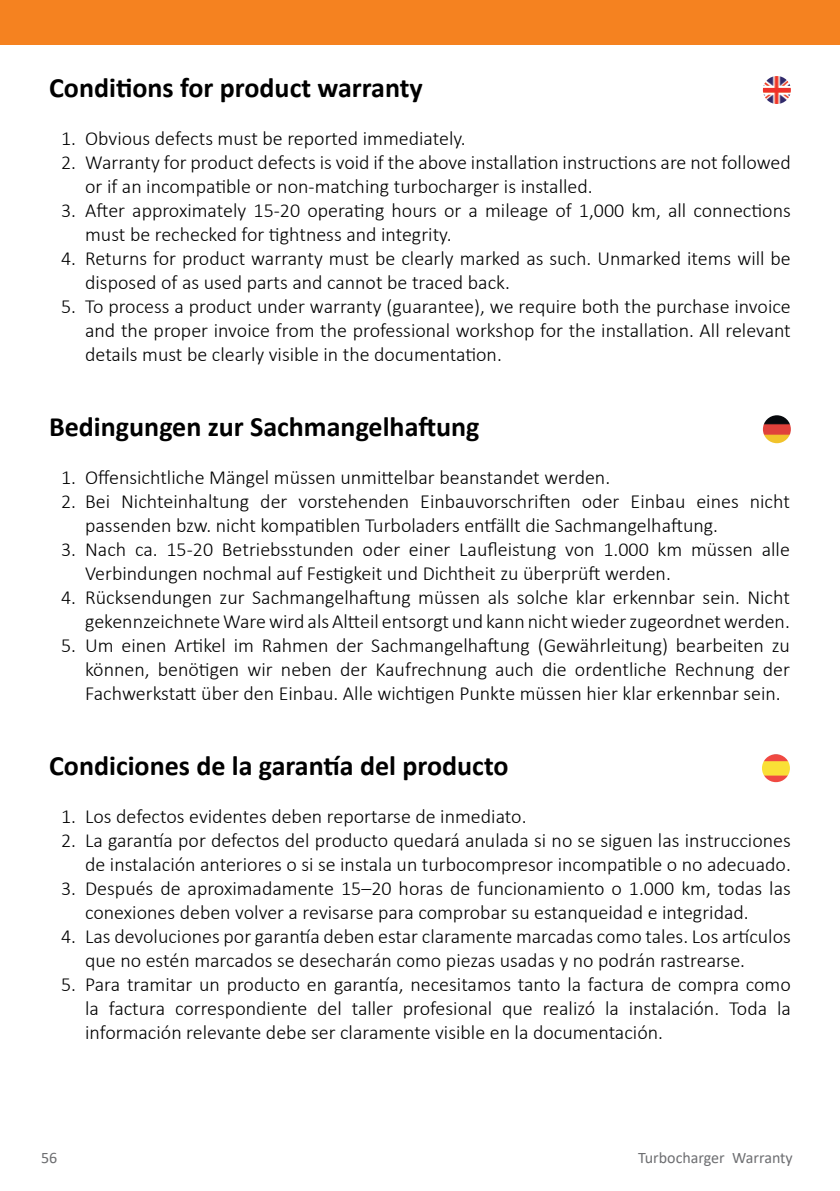
<style>
.page{position:relative;width:840px;height:1191px;background:#fff}
.page>*{position:absolute;margin:0;border:0;box-sizing:border-box;transform-origin:0 0}
.t1{font:700 28px "Calibri";color:#000}
.t2{font:300 20px/24px "Calibri";color:#000}
.t3{font:16px "Calibri";color:#6d6e71}
</style>
<div class="page">
<div style="left:0;top:0;width:839px;height:45px;background:#f58220"></div>
<img style="left:762px;top:76px;width:28px;height:28px;border-radius:14px">
<img style="left:762px;top:415px;width:28px;height:28px;border-radius:14px">
<img style="left:761px;top:754px;width:28px;height:28px;border-radius:14px">
<h1 class="t1" style="left:49px;top:68px;width:375px">Conditions for product warranty</h1>
<p class="t2" style="left:61px;top:126px;width:406px">1. Obvious defects must be reported immediately.</p>
<p class="t2" style="left:85px;top:150px;width:706px;text-indent:-24px">2. Warranty for product defects is void if the above installation instructions are not followed or if an incompatible or non-matching turbocharger is installed.</p>
<p class="t2" style="left:85px;top:198px;width:706px;text-indent:-24px">3. After approximately 15-20 operating hours or a mileage of 1,000 km, all connections must be rechecked for tightness and integrity.</p>
<p class="t2" style="left:85px;top:246px;width:706px;text-indent:-24px">4. Returns for product warranty must be clearly marked as such. Unmarked items will be disposed of as used parts and cannot be traced back.</p>
<p class="t2" style="left:85px;top:294px;width:706px;text-align:justify;text-indent:-24px">5. To process a product under warranty (guarantee), we require both the purchase invoice and the proper invoice from the professional workshop for the installation. All relevant details must be clearly visible in the documentation.</p>
<h1 class="t1" style="left:49px;top:407px;width:431px">Bedingungen zur Sachmangelhaftung</h1>
<p class="t2" style="left:61px;top:465px;width:550px">1. Offensichtliche Mängel müssen unmittelbar beanstandet werden.</p>
<p class="t2" style="left:85px;top:489px;width:705px;text-indent:-24px">2. Bei Nichteinhaltung der vorstehenden Einbauvorschriften oder Einbau eines nicht passenden bzw. nicht kompatiblen Turboladers entfällt die Sachmangelhaftung.</p>
<p class="t2" style="left:85px;top:537px;width:706px;text-indent:-24px">3. Nach ca. 15-20 Betriebsstunden oder einer Laufleistung von 1.000 km müssen alle<br>Verbindungen nochmal auf Festigkeit und Dichtheit zu überprüft werden.</p>
<p class="t2" style="left:61px;top:585px;width:730px;text-align:right">4. Rücksendungen zur Sachmangelhaftung müssen als solche klar erkennbar sein. Nicht gekennzeichnete Ware wird als Altteil entsorgt und kann nicht wieder zugeordnet werden.</p>
<p class="t2" style="left:85px;top:633px;width:706px;text-align:justify;text-indent:-24px">5. Um einen Artikel im Rahmen der Sachmangelhaftung (Gewährleitung) bearbeiten zu können, benötigen wir neben der Kaufrechnung auch die ordentliche Rechnung der Fachwerkstatt über den Einbau. Alle wichtigen Punkte müssen hier klar erkennbar sein.</p>
<h1 class="t1" style="left:49px;top:746px;width:460px">Condiciones de la garantía del producto</h1>
<p class="t2" style="left:61px;top:804px;width:466px">1. Los defectos evidentes deben reportarse de inmediato.</p>
<p class="t2" style="left:61px;top:828px;width:730px;text-align:right">2. La garantía por defectos del producto quedará anulada si no se siguen las instrucciones de instalación anteriores o si se instala un turbocompresor incompatible o no adecuado.</p>
<p class="t2" style="left:85px;top:876px;width:706px;text-indent:-24px">3. Después de aproximadamente 15–20 horas de funcionamiento o 1.000 km, todas las conexiones deben volver a revisarse para comprobar su estanqueidad e integridad.</p>
<p class="t2" style="left:85px;top:924px;width:706px;text-indent:-24px">4. Las devoluciones por garantía deben estar claramente marcadas como tales. Los artículos que no estén marcados se desecharán como piezas usadas y no podrán rastrearse.</p>
<p class="t2" style="left:85px;top:972px;width:706px;text-align:justify;text-indent:-24px">5. Para tramitar un producto en garantía, necesitamos tanto la factura de compra como la factura correspondiente del taller profesional que realizó la instalación. Toda la información relevante debe ser claramente visible en la documentación.</p>
<p class="t3" style="left:41px;top:1146px;width:18px">56</p>
<p class="t3" style="left:637px;top:1146px;width:156px">Turbocharger Warranty</p>
</div>
